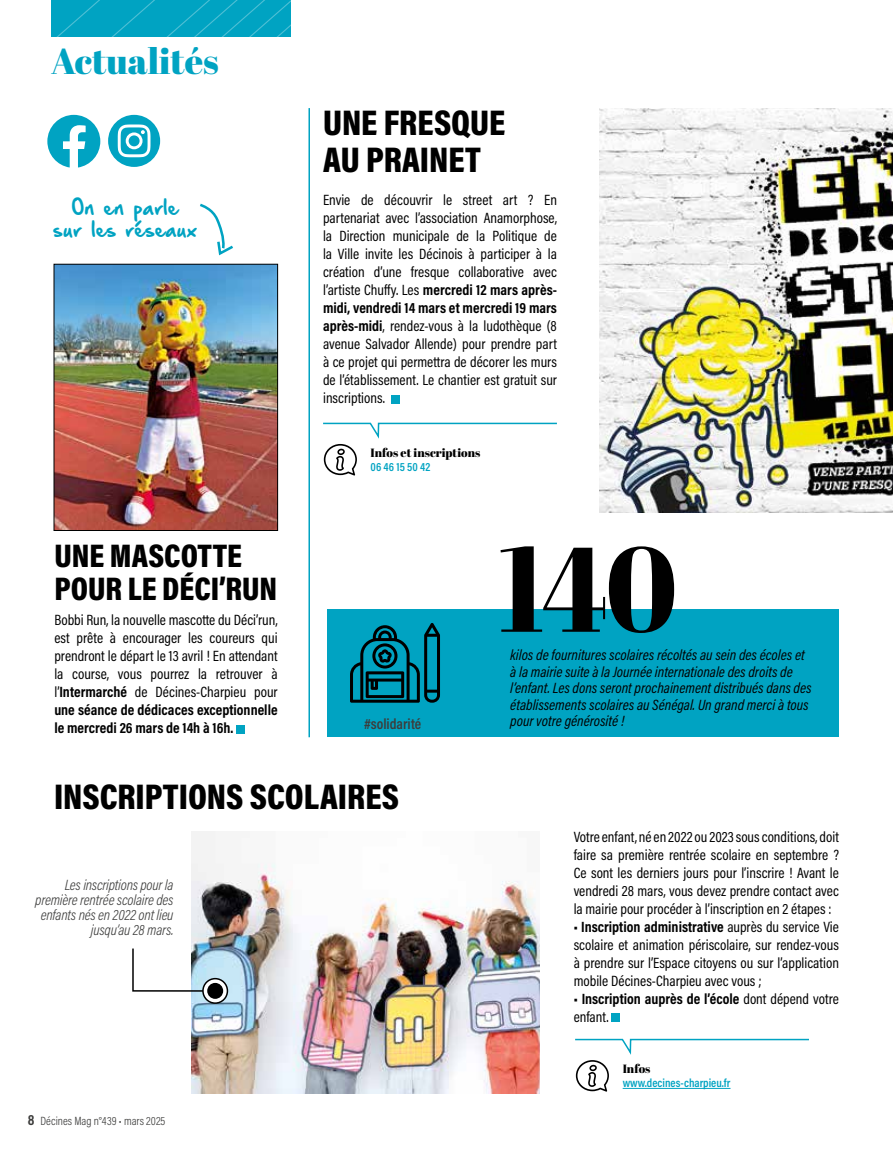
<style>
.page{position:relative;width:893px;height:1149px;background:#fff}
.page>*{position:absolute;margin:0;border:0;box-sizing:border-box;transform-origin:0 0}
.t1{font:120px "Abril Fatface";color:#000;scale:.9 1}
.t2{font:900 36px/37.5px "Acumin Pro Cond";color:#000}
.t3{font:36px "Abril Fatface";color:#00a3c2}
.t4{font:900 33px/33px "Acumin Pro Cond";color:#000}
.t5{font:18px/21.6px "Hand Of Sean Demo";color:#00a3c2;text-align:center}
.t6{font:15px/18px "Acumin Pro Cond";color:#000;text-align:justify}
.t7{font:italic 15px/16.5px "Acumin Pro Cond";color:#000}
.t8{font:italic 300 15px/15px "Acumin Pro Cond";letter-spacing:-.01em;color:#3c3c3b;text-align:right}
.t9{font:700 15px/18px "Acumin Pro Cond";color:#000}
.t10{font:600 15px "Acumin Pro Cond";color:#3c3c3b}
.t11{font:600 12px "Acumin Pro Cond";color:#00a3c2}
.t12{font:300 12px "Acumin Pro Cond";color:#3c3c3b}
.t13{font:12px "Abril Fatface";color:#000}
.s1{font-weight:700}
.s2{font-weight:700;font-size:15px}
.s3{font-weight:400}
</style>
<div class="page">
<img style="left:600px;top:108px;width:293px;height:404px">
<hr style="left:308px;top:108px;width:2px;height:629px;background:#00a3c2">
<svg style="left:200px;top:203px;width:33px;height:53px"></svg>
<svg style="left:51px;top:0;width:240px;height:36px;background:#03a4c2"></svg>
<div style="left:391px;top:394px;width:8px;height:9px;background:#00a3c2"></div>
<div style="left:612px;top:1013px;width:8px;height:8px;background:#00a3c2"></div>
<div style="left:327px;top:609px;width:512px;height:128px;background:#00a3c2"></div>
<div style="left:236px;top:724px;width:9px;height:9px;background:#00a3c2"></div>
<img style="left:191px;top:831px;width:349px;height:262px">
<svg style="left:132px;top:946px;width:83px;height:46px"></svg>
<svg style="left:203px;top:978px;width:24px;height:24px"></svg>
<div style="left:202px;top:977px;width:26px;height:26px;border:2px solid #000;border-radius:50%"></div>
<div style="left:207px;top:982px;width:16px;height:16px;background:#000;border-radius:50%"></div>
<svg style="left:47px;top:115px;width:53px;height:52px"></svg>
<img style="left:56px;top:266px;width:220px;height:262px">
<div style="left:54px;top:264px;width:224px;height:266px;border:1px solid #000"></div>
<svg style="left:108px;top:115px;width:52px;height:52px"></svg>
<svg style="left:575px;top:1038px;width:234px;height:53px"></svg>
<svg style="left:350px;top:623px;width:90px;height:79px"></svg>
<svg style="left:323px;top:422px;width:234px;height:53px"></svg>
<h2 class="t3" style="left:51px;top:36px;width:169px">Actualités</h2>
<p class="t5" style="left:53px;top:198px;width:145px">On en parle<br>sur les réseaux</p>
<h3 class="t4" style="left:54px;top:538px;width:224px">UNE MASCOTTE<br>POUR LE DÉCI’RUN</h3>
<p class="t6" style="left:54px;top:610px;width:225px">Bobbi Run, la nouvelle mascotte du Déci’run, est prête à encourager les coureurs qui prendront le départ le 13 avril ! En attendant la course, vous pourrez la retrouver à l’<span class="s1">Intermarché</span> de Décines-Charpieu pour <span class="s1">une séance de dédicaces exceptionnelle le mercredi 26 mars de 14h à 16h.</span></p>
<h2 class="t2" style="left:323px;top:102px;width:184px">UNE FRESQUE<br>AU PRAINET</h2>
<p class="t6" style="left:323px;top:190px;width:235px">Envie de découvrir le street art ? En partenariat avec l’association Anamorphose, la Direction municipale de la Politique de la Ville invite les Décinois à participer à la création d’une fresque collaborative avec l’artiste Chuffy. Les <span class="s1">mercredi 12 mars après&shy;midi, vendredi 14 mars et mercredi 19 mars après-midi</span>, rendez-vous à la ludothèque (8 avenue Salvador Allende) pour prendre part à ce projet qui permettra de décorer les murs de l’établissement. Le chantier est gratuit sur inscriptions.</p>
<p class="t13" style="left:371px;top:444px;width:111px">Infos et inscriptions</p>
<p class="t11" style="left:371px;top:459px;width:61px">06 46 15 50 42</p>
<p class="t10" style="left:364px;top:713px;width:59px">#solidarité</p>
<h1 class="t1" style="left:499px;top:504px;width:200px">140</h1>
<p class="t7" style="left:510px;top:646px;width:303px">kilos de fournitures scolaires récoltés au sein des écoles et à la mairie suite à la Journée internationale des droits de l’enfant. Les dons seront prochainement distribués dans des établissements scolaires au Sénégal. Un grand merci à tous pour votre générosité !</p>
<h2 class="t2" style="left:54px;top:776px;width:347px">INSCRIPTIONS SCOLAIRES</h2>
<p class="t8" style="left:35px;top:876px;width:140px">Les inscriptions pour la première rentrée scolaire des enfants nés en 2022 ont lieu jusqu’au 28 mars.</p>
<p class="t12" style="left:28px;top:1112px;width:139px"><span class="s2">8</span> Décines Mag n°439 • mars 2025</p>
<p class="t6" style="left:574px;top:827px;width:267px">Votre enfant, né en 2022 ou 2023 sous conditions, doit faire sa première rentrée scolaire en septembre ?<br>Ce sont les derniers jours pour l’inscrire ! Avant le vendredi 28 mars, vous devez prendre contact avec la mairie pour procéder à l’inscription en 2 étapes :</p>
<p class="t6" style="left:574px;top:917px;width:267px"><span class="s1">• Inscription administrative</span> auprès du service Vie scolaire et animation périscolaire, sur rendez-vous à prendre sur l’Espace citoyens ou sur l’application mobile Décines-Charpieu avec vous ;</p>
<p class="t9" style="left:574px;top:989px;width:267px">• Inscription auprès de l’école <span class="s3">dont dépend votre enfant.</span></p>
<p class="t13" style="left:623px;top:1059px;width:29px">Infos</p>
<p class="t11" style="left:623px;top:1074px;width:109px">www.decines-charpieu.fr</p>
</div>
